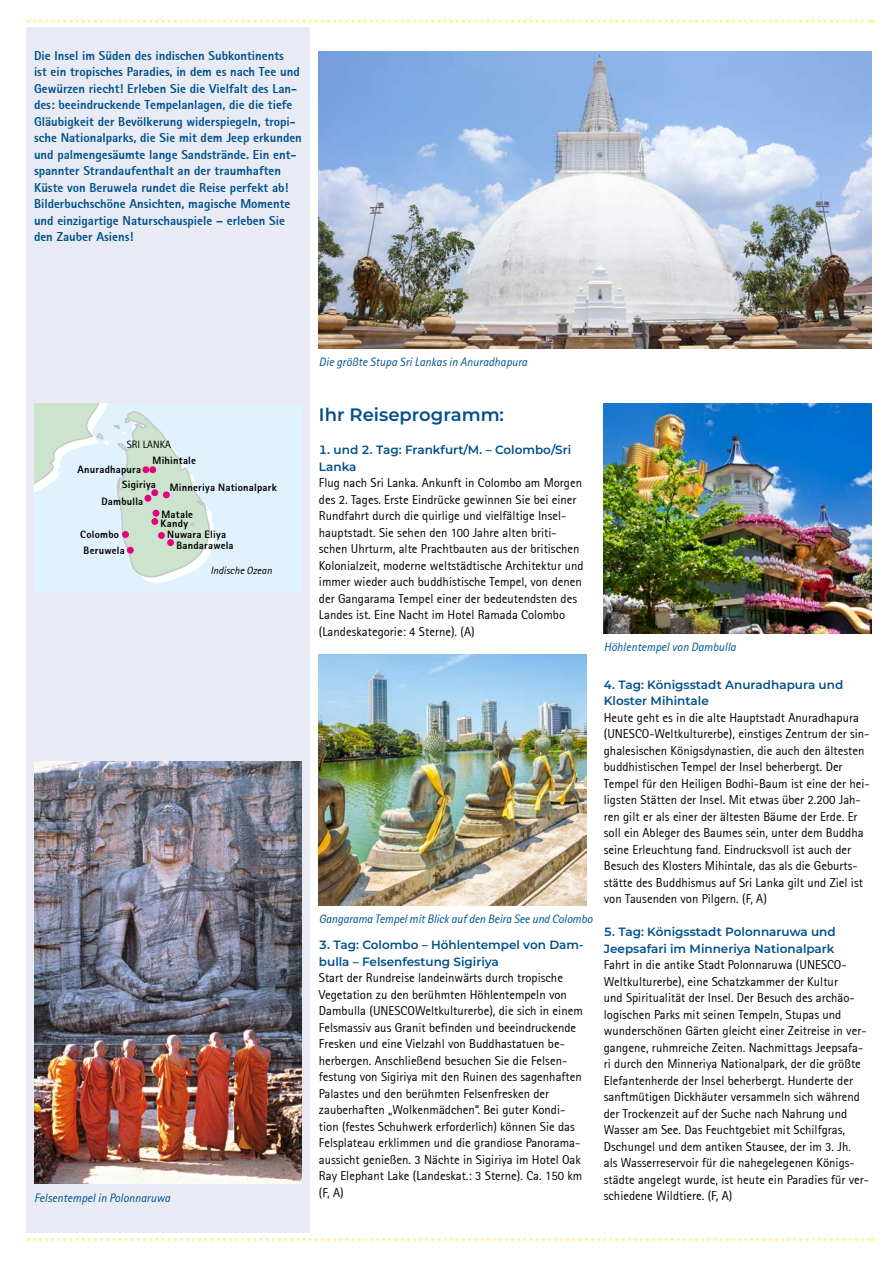
<style>
.page{position:relative;width:893px;height:1263px;background:#fff}
.page>*{position:absolute;margin:0;border:0;box-sizing:border-box;transform-origin:0 0}
.t1{font:600 18px "Montserrat";color:#00508c}
.t2{font:12.75px/16.5px "Rotis Sans Serif";color:#000}
.t3{font:800 12.75px/16.5px "Rotis Sans Serif";color:#00508c}
.t4{font:600 12px/16.5px "Montserrat";color:#00508c}
.t5{font:italic 12px "Rotis Sans Serif";color:#00508c}
.t6{font:800 10.5px "Rotis Sans Serif";letter-spacing:.02em;color:#000}
.t7{font:italic 10.5px "Rotis Sans Serif";color:#000}
.t8{font:10.5px "Rotis Sans Serif";color:#000}
</style>
<div class="page">
<div style="left:27px;top:28px;width:283px;height:1205px;background:#e9ebf4"></div>
<svg style="left:28px;top:20px;width:845px;height:3px"></svg>
<svg style="left:28px;top:1238px;width:845px;height:3px"></svg>
<img style="left:319px;top:51px;width:553px;height:298px">
<img style="left:319px;top:655px;width:268px;height:251px">
<img style="left:604px;top:404px;width:268px;height:230px">
<img style="left:34px;top:761px;width:268px;height:423px">
<svg style="left:34px;top:404px;width:182px;height:179px"></svg>
<div style="left:122px;top:531px;width:7px;height:7px;background:#e6007d;border-radius:50%"></div>
<div style="left:127px;top:547px;width:7px;height:7px;background:#e6007d;border-radius:50%"></div>
<div style="left:167px;top:539px;width:7px;height:7px;background:#e6007d;border-radius:50%"></div>
<div style="left:158px;top:532px;width:7px;height:7px;background:#e6007d;border-radius:50%"></div>
<div style="left:151px;top:518px;width:7px;height:7px;background:#e6007d;border-radius:50%"></div>
<div style="left:153px;top:510px;width:6px;height:7px;background:#e6007d;border-radius:50%"></div>
<div style="left:151px;top:489px;width:7px;height:7px;background:#e6007d;border-radius:50%"></div>
<div style="left:163px;top:491px;width:7px;height:7px;background:#e6007d;border-radius:50%"></div>
<div style="left:144px;top:495px;width:7px;height:7px;background:#e6007d;border-radius:50%"></div>
<div style="left:149px;top:466px;width:7px;height:7px;background:#e6007d;border-radius:50%"></div>
<div style="left:142px;top:466px;width:7px;height:7px;background:#e6007d;border-radius:50%"></div>
<p class="t3" style="left:34px;top:47px;width:269px">Die Insel im Süden des indischen Subkontinents<br>ist ein tropisches Paradies, in dem es nach Tee und Gewürzen riecht! Erleben Sie die Vielfalt des Lan&shy;des: beeindruckende Tempelanlagen, die die tiefe Gläubigkeit der Bevölkerung widerspiegeln, tropi&shy;sche Nationalparks, die Sie mit dem Jeep erkunden und palmengesäumte lange Sandstrände. Ein ent&shy;spannter Strandaufenthalt an der traumhaften Küste von Beruwela rundet die Reise perfekt ab!<br>Bilderbuchschöne Ansichten, magische Momente und einzigartige Naturschauspiele – erleben Sie den Zauber Asiens!</p>
<p class="t8" style="left:127px;top:438px;width:46px">SRI LANKA</p>
<p class="t6" style="left:77px;top:463px;width:65px">Anuradhapura</p>
<p class="t6" style="left:153px;top:454px;width:45px">Mihintale</p>
<p class="t6" style="left:122px;top:478px;width:35px">Sigiriya</p>
<p class="t6" style="left:170px;top:481px;width:108px">Minneriya Nationalpark</p>
<p class="t6" style="left:102px;top:495px;width:43px">Dambulla</p>
<p class="t6" style="left:80px;top:528px;width:40px">Colombo</p>
<p class="t6" style="left:84px;top:543px;width:43px">Beruwela</p>
<p class="t6" style="left:161px;top:508px;width:33px">Matale</p>
<p class="t6" style="left:161px;top:517px;width:29px">Kandy</p>
<p class="t6" style="left:167px;top:528px;width:61px">Nuwara Eliya</p>
<p class="t6" style="left:176px;top:538px;width:59px">Bandarawela</p>
<p class="t7" style="left:211px;top:564px;width:63px">Indische Ozean</p>
<p class="t5" style="left:34px;top:1191px;width:138px">Felsentempel in Polonnaruwa</p>
<p class="t5" style="left:319px;top:354px;width:210px">Die größte Stupa Sri Lankas in Anuradhapura</p>
<h1 class="t1" style="left:319px;top:402px;width:187px">Ihr Reiseprogramm:</h1>
<p class="t4" style="left:319px;top:441px;width:254px">1. und 2. Tag: Frankfurt/M. – Colombo/Sri<br>Lanka</p>
<p class="t2" style="left:319px;top:475px;width:266px">Flug nach Sri Lanka. Ankunft in Colombo am Morgen des 2. Tages. Erste Eindrücke gewinnen Sie bei einer Rundfahrt durch die quirlige und vielfältige Insel&shy;hauptstadt. Sie sehen den 100 Jahre alten briti&shy;schen Uhrturm, alte Prachtbauten aus der britischen Kolonialzeit, moderne weltstädtische Architektur und immer wieder auch buddhistische Tempel, von denen der Gangarama Tempel einer der bedeutendsten des Landes ist. Eine Nacht im Hotel Ramada Colombo (Landeskategorie: 4 Sterne). (A)</p>
<p class="t5" style="left:319px;top:911px;width:275px">Gangarama Tempel mit Blick auf den Beira See und Colombo</p>
<p class="t4" style="left:319px;top:936px;width:266px">3. Tag: Colombo – Höhlentempel von Dam&shy;bulla – Felsenfestung Sigiriya</p>
<p class="t2" style="left:319px;top:970px;width:265px">Start der Rundreise landeinwärts durch tropische Vegetation zu den berühmten Höhlentempeln von Dambulla (UNESCOWeltkulturerbe), die sich in einem Felsmassiv aus Granit befinden und beeindruckende Fresken und eine Vielzahl von Buddhastatuen be&shy;herbergen. Anschließend besuchen Sie die Felsen&shy;festung von Sigiriya mit den Ruinen des sagenhaften Palastes und den berühmten Felsenfresken der zauberhaften „Wolkenmädchen“. Bei guter Kondi&shy;tion (festes Schuhwerk erforderlich) können Sie das Felsplateau erklimmen und die grandiose Panorama&shy;aussicht genießen. 3 Nächte in Sigiriya im Hotel Oak Ray Elephant Lake (Landeskat.: 3 Sterne). Ca. 150 km (F, A)</p>
<p class="t5" style="left:604px;top:639px;width:134px">Höhlentempel von Dambulla</p>
<p class="t4" style="left:604px;top:676px;width:241px">4. Tag: Königsstadt Anuradhapura und<br>Kloster Mihintale</p>
<p class="t2" style="left:604px;top:709px;width:267px">Heute geht es in die alte Hauptstadt Anuradhapura (UNESCO-Weltkulturerbe), einstiges Zentrum der sin&shy;ghalesischen Königsdynastien, die auch den ältesten buddhistischen Tempel der Insel beherbergt. Der Tempel für den Heiligen Bodhi-Baum ist eine der hei&shy;ligsten Stätten der Insel. Mit etwas über 2.200 Jah&shy;ren gilt er als einer der ältesten Bäume der Erde. Er soll ein Ableger des Baumes sein, unter dem Buddha seine Erleuchtung fand. Eindrucksvoll ist auch der Besuch des Klosters Mihintale, das als die Geburts&shy;stätte des Buddhismus auf Sri Lanka gilt und Ziel ist von Tausenden von Pilgern. (F, A)</p>
<p class="t4" style="left:604px;top:923px;width:233px">5. Tag: Königsstadt Polonnaruwa und<br>Jeepsafari im Minneriya Nationalpark</p>
<p class="t2" style="left:604px;top:956px;width:267px">Fahrt in die antike Stadt Polonnaruwa (UNESCO-Weltkulturerbe), eine Schatzkammer der Kultur<br>und Spiritualität der Insel. Der Besuch des archäo&shy;logischen Parks mit seinen Tempeln, Stupas und wunderschönen Gärten gleicht einer Zeitreise in ver&shy;gangene, ruhmreiche Zeiten. Nachmittags Jeepsafa&shy;ri durch den Minneriya Nationalpark, der die größte Elefantenherde der Insel beherbergt. Hunderte der sanftmütigen Dickhäuter versammeln sich während der Trockenzeit auf der Suche nach Nahrung und Wasser am See. Das Feuchtgebiet mit Schilfgras, Dschungel und dem antiken Stausee, der im 3. Jh.<br>als Wasserreservoir für die nahegelegenen Königs&shy;städte angelegt wurde, ist heute ein Paradies für ver&shy;schiedene Wildtiere. (F, A)</p>
</div>
